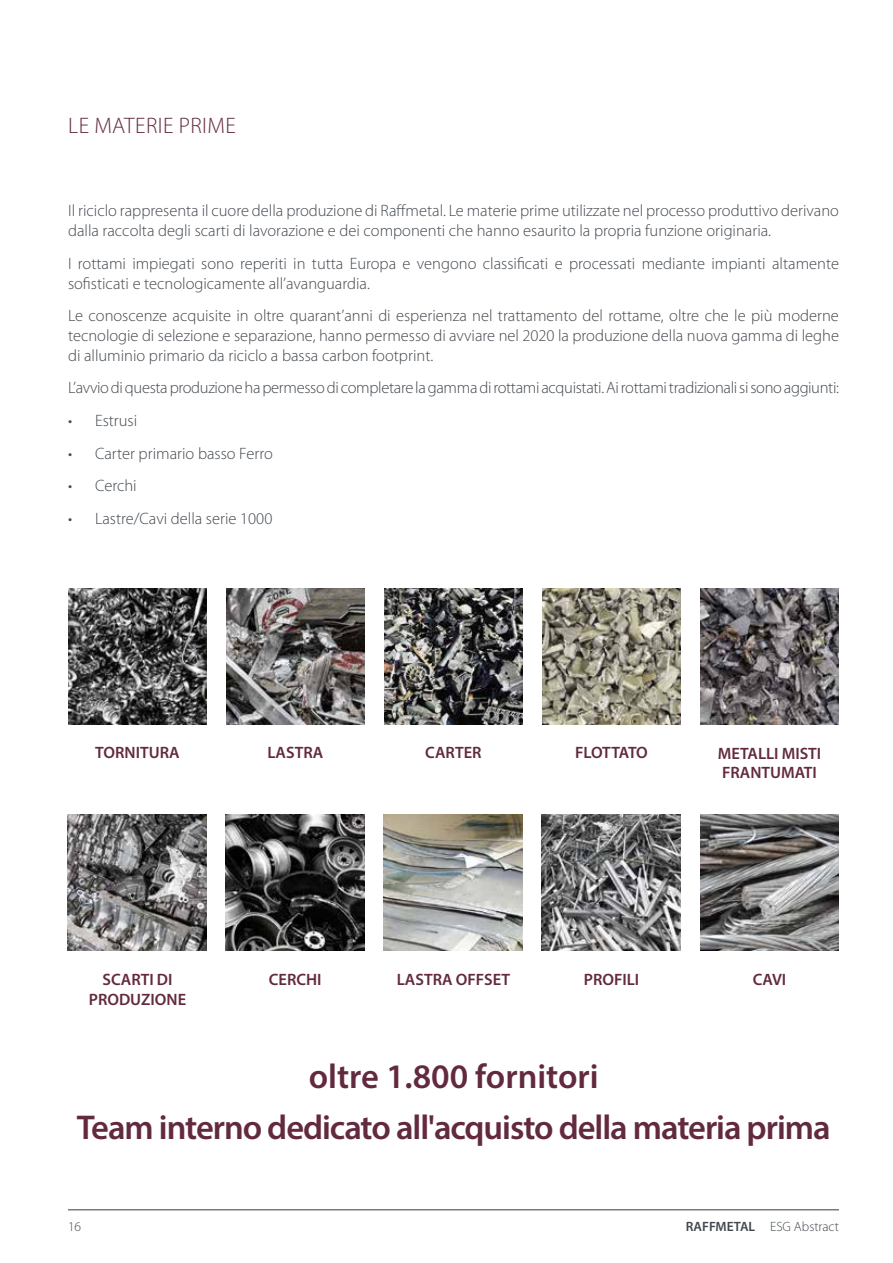
<style>
.page{position:relative;width:893px;height:1263px;background:#fff}
.page>*{position:absolute;margin:0;border:0;box-sizing:border-box;transform-origin:0 0}
.t1{font:600 34.5px/51.3px "Myriad Pro";letter-spacing:-.03em;color:#632a3f;text-align:center}
.t2{font:300 22.5px "Myriad Pro";letter-spacing:.02em;color:#632a3f}
.t3{font:300 16.5px/19.8px "Myriad Pro";color:#42484e}
.t4{font:300 16.5px "Myriad Pro";letter-spacing:-.02em;color:#42484e}
.t5{font:600 16.5px/19.8px "Myriad Pro";color:#632a3f}
.t6{font:600 16.5px "Myriad Pro";letter-spacing:-.03em;color:#632a3f}
.t7{font:300 13.5px "Myriad Pro";color:#42484e}
.s1{font-weight:600}
</style>
<div class="page">
<hr style="left:68px;top:1209px;width:771px;height:1px;background:#343841">
<img style="left:68px;top:588px;width:139px;height:136px">
<img style="left:226px;top:588px;width:139px;height:136px">
<img style="left:384px;top:588px;width:139px;height:136px">
<img style="left:542px;top:588px;width:139px;height:136px">
<img style="left:226px;top:815px;width:139px;height:136px">
<img style="left:700px;top:815px;width:139px;height:136px">
<img style="left:542px;top:815px;width:138px;height:136px">
<img style="left:384px;top:815px;width:139px;height:136px">
<img style="left:700px;top:588px;width:139px;height:136px">
<img style="left:68px;top:815px;width:139px;height:136px">
<h2 class="t2" style="left:68px;top:113px;width:169px">LE MATERIE PRIME</h2>
<p class="t3" style="left:68px;top:201px;width:772px">Il riciclo rappresenta il cuore della produzione di Raffmetal. Le materie prime utilizzate nel processo produttivo derivano dalla raccolta degli scarti di lavorazione e dei componenti che hanno esaurito la propria funzione originaria.</p>
<p class="t3" style="left:68px;top:254px;width:772px">I rottami impiegati sono reperiti in tutta Europa e vengono classificati e processati mediante impianti altamente sofisticati e tecnologicamente all’avanguardia.</p>
<p class="t3" style="left:68px;top:306px;width:772px;text-align:justify">Le conoscenze acquisite in oltre quarant’anni di esperienza nel trattamento del rottame, oltre che le più moderne tecnologie di selezione e separazione, hanno permesso di avviare nel 2020 la produzione della nuova gamma di leghe di alluminio primario da riciclo a bassa carbon footprint.</p>
<p class="t4" style="left:68px;top:379px;width:772px">L’avvio di questa produzione ha permesso di completare la gamma di rottami acquistati. Ai rottami tradizionali si sono aggiunti:</p>
<p class="t3" style="left:68px;top:411px;width:71px">• Estrusi</p>
<p class="t3" style="left:68px;top:443px;width:206px">• Carter primario basso Ferro</p>
<p class="t3" style="left:68px;top:476px;width:70px">• Cerchi</p>
<p class="t3" style="left:68px;top:508px;width:206px">• Lastre/Cavi della serie 1000</p>
<p class="t5" style="left:95px;top:742px;width:86px">TORNITURA</p>
<p class="t5" style="left:267px;top:742px;width:57px">LASTRA</p>
<p class="t5" style="left:425px;top:742px;width:58px">CARTER</p>
<p class="t6" style="left:575px;top:742px;width:74px">FLOTTATO</p>
<p class="t5" style="left:718px;top:743px;width:105px">METALLI MISTI<br>FRANTUMATI</p>
<p class="t5" style="left:89px;top:969px;width:99px;text-align:center">SCARTI DI<br>PRODUZIONE</p>
<p class="t5" style="left:269px;top:969px;width:54px">CERCHI</p>
<p class="t5" style="left:397px;top:969px;width:115px">LASTRA OFFSET</p>
<p class="t5" style="left:584px;top:969px;width:57px">PROFILI</p>
<p class="t5" style="left:753px;top:969px;width:35px">CAVI</p>
<h1 class="t1" style="left:77px;top:1050px;width:755px">oltre 1.800 fornitori<br>Team interno dedicato all'acquisto della materia prima</h1>
<p class="t7" style="left:68px;top:1219px;width:15px">16</p>
<p class="t7" style="left:686px;top:1219px;width:155px"><span class="s1">RAFFMETAL</span> ESG Abstract</p>
</div>
